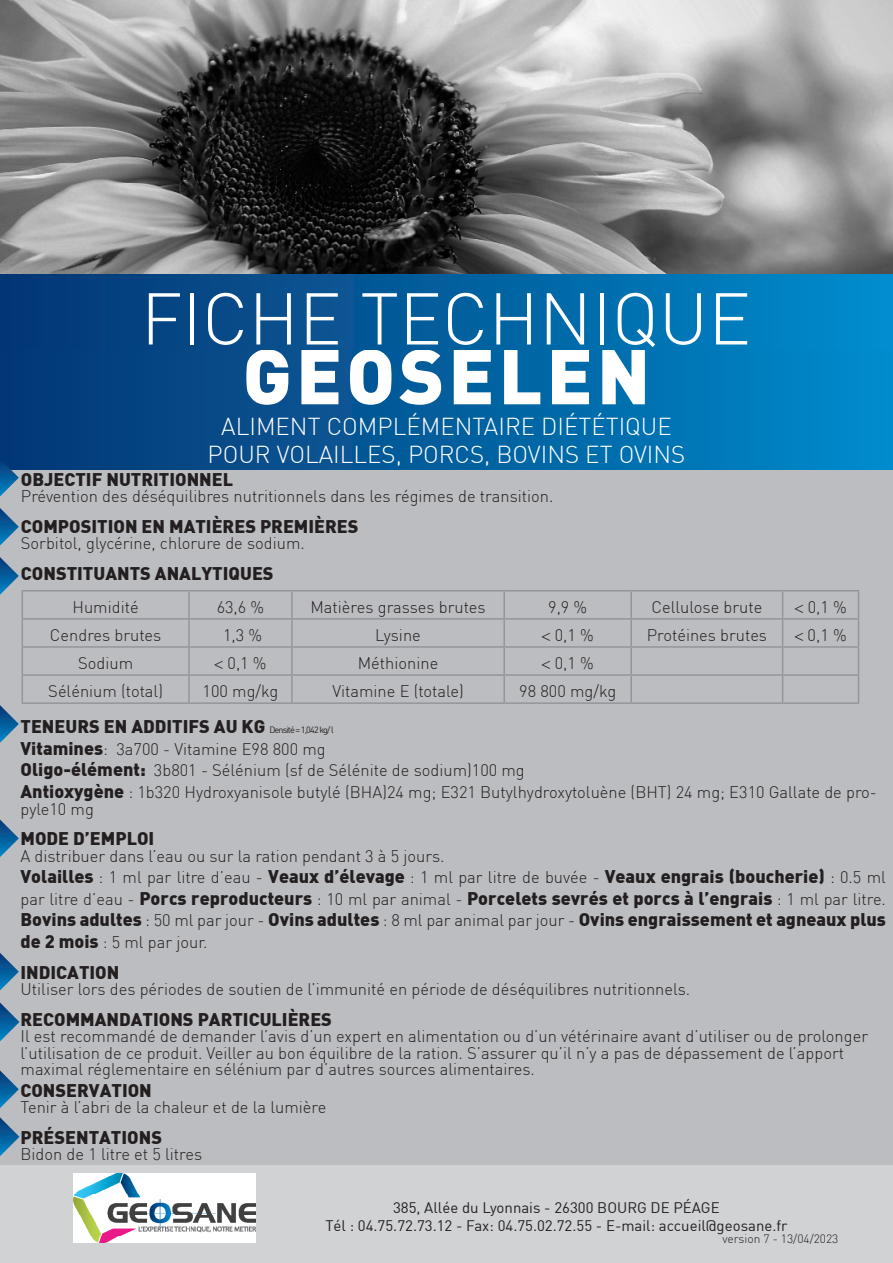
<style>
.page{position:relative;width:893px;height:1263px;background:#fff}
.page>*{position:absolute;margin:0;border:0;box-sizing:border-box;transform-origin:0 0}
.NOM_PRODUIT{font:900 76.5px "DIN";letter-spacing:.05em;color:#fff}
.FICHE_TECHNIQUE{font:300 72px "DIN";color:#fff}
.t1{font:300 24px "DIN";color:#fff}
.t2{font:900 18px/21.6px "DIN";color:#231f20;text-align:justify}
.petit_texte_blanc{font:300 16.5px/16.5px "DIN";color:#231f20}
.ADRESSE{font:300 16.5px "DIN";color:#231f20}
.t3{font:15px/18px "DIN";color:#231f20;text-align:center}
.t4{font:900 12px "DIN";color:#231f20}
.t5{font:300 12px "DIN";color:#231f20}
.s1{font-weight:400;font-size:9px}
.s2{font-weight:900;font-size:18px}
.s3{font-weight:300;font-size:16.5px}
</style>
<div class="page">
<img style="left:0;top:0;width:893px;height:274px">
<div style="left:0;top:274px;width:893px;height:196px;background:linear-gradient(to right,#073573,#008acb)"></div>
<div style="left:0;top:470px;width:893px;height:793px;background:#bcbdc0"></div>
<div style="left:0;top:1165px;width:893px;height:98px;background:#d1d2d4"></div>
<img style="left:73px;top:1173px;width:183px;height:70px">
<div style="left:1px;top:274px;width:890px;height:76px;background:linear-gradient(to right,#073471,#008bcc)"></div>
<hr style="left:22px;top:590px;width:167px;height:1px;background:#939598">
<hr style="left:189px;top:590px;width:103px;height:1px;background:#939598">
<hr style="left:188px;top:591px;width:2px;height:27px;background:#939598">
<hr style="left:292px;top:590px;width:212px;height:1px;background:#939598">
<hr style="left:291px;top:591px;width:2px;height:27px;background:#939598">
<hr style="left:504px;top:590px;width:127px;height:1px;background:#939598">
<hr style="left:503px;top:591px;width:2px;height:27px;background:#939598">
<hr style="left:631px;top:590px;width:152px;height:1px;background:#939598">
<hr style="left:630px;top:591px;width:2px;height:27px;background:#939598">
<hr style="left:783px;top:590px;width:76px;height:1px;background:#939598">
<hr style="left:22px;top:618px;width:167px;height:2px;background:#939598">
<hr style="left:189px;top:618px;width:103px;height:2px;background:#939598">
<hr style="left:188px;top:620px;width:2px;height:26px;background:#939598">
<hr style="left:292px;top:618px;width:212px;height:2px;background:#939598">
<hr style="left:291px;top:620px;width:2px;height:26px;background:#939598">
<hr style="left:504px;top:618px;width:127px;height:2px;background:#939598">
<hr style="left:503px;top:620px;width:2px;height:26px;background:#939598">
<hr style="left:631px;top:618px;width:152px;height:2px;background:#939598">
<hr style="left:630px;top:620px;width:2px;height:26px;background:#939598">
<hr style="left:783px;top:618px;width:76px;height:2px;background:#939598">
<hr style="left:22px;top:646px;width:167px;height:2px;background:#939598">
<hr style="left:189px;top:646px;width:103px;height:2px;background:#939598">
<hr style="left:188px;top:648px;width:2px;height:26px;background:#939598">
<hr style="left:292px;top:646px;width:212px;height:2px;background:#939598">
<hr style="left:291px;top:648px;width:2px;height:26px;background:#939598">
<hr style="left:504px;top:646px;width:127px;height:2px;background:#939598">
<hr style="left:503px;top:648px;width:2px;height:26px;background:#939598">
<hr style="left:631px;top:646px;width:152px;height:2px;background:#939598">
<hr style="left:630px;top:648px;width:2px;height:26px;background:#939598">
<hr style="left:783px;top:646px;width:76px;height:2px;background:#939598">
<hr style="left:22px;top:674px;width:167px;height:2px;background:#939598">
<hr style="left:189px;top:674px;width:103px;height:2px;background:#939598">
<hr style="left:188px;top:676px;width:2px;height:26px;background:#939598">
<hr style="left:292px;top:674px;width:212px;height:2px;background:#939598">
<hr style="left:291px;top:676px;width:2px;height:26px;background:#939598">
<hr style="left:504px;top:674px;width:127px;height:2px;background:#939598">
<hr style="left:503px;top:676px;width:2px;height:26px;background:#939598">
<hr style="left:631px;top:674px;width:152px;height:2px;background:#939598">
<hr style="left:630px;top:676px;width:2px;height:26px;background:#939598">
<hr style="left:783px;top:674px;width:76px;height:2px;background:#939598">
<svg style="left:782px;top:591px;width:1px;height:111px"></svg>
<svg style="left:858px;top:591px;width:1px;height:111px"></svg>
<hr style="left:22px;top:702px;width:167px;height:2px;background:#939598">
<hr style="left:189px;top:702px;width:103px;height:2px;background:#939598">
<hr style="left:292px;top:702px;width:212px;height:2px;background:#939598">
<hr style="left:504px;top:702px;width:127px;height:2px;background:#939598">
<hr style="left:631px;top:702px;width:152px;height:2px;background:#939598">
<hr style="left:783px;top:702px;width:76px;height:2px;background:#939598">
<svg style="left:0;top:508px;width:19px;height:38px"></svg>
<svg style="left:0;top:557px;width:23px;height:186px"></svg>
<svg style="left:0;top:819px;width:19px;height:38px"></svg>
<svg style="left:0;top:953px;width:19px;height:37px"></svg>
<svg style="left:0;top:1002px;width:19px;height:39px"></svg>
<svg style="left:0;top:1070px;width:19px;height:38px"></svg>
<svg style="left:0;top:1117px;width:19px;height:39px"></svg>
<svg style="left:0;top:459px;width:19px;height:37px"></svg>
<p class="FICHE_TECHNIQUE" style="left:141px;top:274px;width:612px">FICHE TECHNIQUE</p>
<p class="NOM_PRODUIT" style="left:243px;top:325px;width:409px">GÉOSELEN</p>
<p class="t1" style="left:221px;top:411px;width:452px">ALIMENT COMPLÉMENTAIRE DIÉTÉTIQUE</p>
<p class="t1" style="left:208px;top:440px;width:479px">POUR VOLAILLES, PORCS, BOVINS ET OVINS</p>
<p class="t2" style="left:21px;top:468px;width:214px">OBJECTIF NUTRITIONNEL</p>
<p class="petit_texte_blanc" style="left:21px;top:488px;width:534px">Prévention des déséquilibres nutritionnels dans les régimes de transition.</p>
<p class="t2" style="left:21px;top:515px;width:339px">COMPOSITION EN MATIÈRES PREMIÈRES</p>
<p class="petit_texte_blanc" style="left:21px;top:535px;width:286px">Sorbitol, glycérine, chlorure de sodium.</p>
<p class="t2" style="left:21px;top:562px;width:254px">CONSTITUANTS ANALYTIQUES</p>
<p class="t3" style="left:260px;top:593px;width:166px">Tél: 04.75.72.73.12 - Fax:</p>
<p class="ADRESSE" style="left:73px;top:597px;width:68px">Humidité</p>
<p class="ADRESSE" style="left:217px;top:597px;width:49px">63,6 %</p>
<p class="ADRESSE" style="left:310px;top:597px;width:177px">Matières grasses brutes</p>
<p class="ADRESSE" style="left:548px;top:597px;width:41px">9,9 %</p>
<p class="ADRESSE" style="left:652px;top:597px;width:112px">Cellulose brute</p>
<p class="ADRESSE" style="left:808px;top:597px;width:41px">0,1 %</p>
<p class="ADRESSE" style="left:50px;top:625px;width:113px">Cendres brutes</p>
<p class="ADRESSE" style="left:223px;top:625px;width:41px">1,3 %</p>
<p class="ADRESSE" style="left:375px;top:625px;width:47px">Lysine</p>
<p class="ADRESSE" style="left:555px;top:625px;width:41px">0,1 %</p>
<p class="ADRESSE" style="left:647px;top:625px;width:122px">Protéines brutes</p>
<p class="ADRESSE" style="left:808px;top:625px;width:41px">0,1 %</p>
<p class="ADRESSE" style="left:78px;top:653px;width:57px">Sodium</p>
<p class="ADRESSE" style="left:228px;top:653px;width:41px">0,1 %</p>
<p class="ADRESSE" style="left:358px;top:653px;width:82px">Méthionine</p>
<p class="ADRESSE" style="left:555px;top:653px;width:41px">0,1 %</p>
<p class="ADRESSE" style="left:48px;top:681px;width:116px">Sélénium (total)</p>
<p class="ADRESSE" style="left:203px;top:681px;width:77px">100 mg/kg</p>
<p class="ADRESSE" style="left:332px;top:681px;width:133px">Vitamine E (totale)</p>
<p class="ADRESSE" style="left:519px;top:681px;width:98px">98 800 mg/kg</p>
<p class="t2" style="left:21px;top:715px;width:315px">TENEURS EN ADDITIFS AU KG <span class="s1">Densité = 1,042 kg/ l</span></p>
<p class="petit_texte_blanc" style="left:21px;top:740px;width:307px"><span class="s2">Vitamines</span>: 3a700 - Vitamine E98 800 mg</p>
<p class="petit_texte_blanc" style="left:21px;top:762px;width:506px"><span class="s2">Oligo-élément:</span> 3b801 - Sélénium (sf de Sélénite de sodium)100 mg</p>
<p class="petit_texte_blanc" style="left:21px;top:784px;width:858px"><span class="s2">Antioxygène</span> : 1b320 Hydroxyanisole butylé (BHA)24 mg; E321 Butylhydroxytoluène (BHT) 24 mg; E310 Gallate de pro&shy;pyle10 mg</p>
<p class="t2" style="left:21px;top:827px;width:135px">MODE D’EMPLOI</p>
<p class="petit_texte_blanc" style="left:21px;top:847px;width:425px">A distribuer dans l’eau ou sur la ration pendant 3 à 5 jours.</p>
<p class="t2" style="left:21px;top:865px;width:867px">Volailles <span class="s3">: 1 ml par litre d’eau -</span> Veaux d’élevage <span class="s3">: 1 ml par litre de buvée -</span> Veaux engrais (boucherie) <span class="s3">: 0.5 ml par litre d’eau -</span> Porcs reproducteurs <span class="s3">: 10 ml par animal -</span> Porcelets sevrés et porcs à l’engrais <span class="s3">: 1 ml par litre.<br></span>Bovins adultes <span class="s3">: 50 ml par jour -</span> Ovins adultes <span class="s3">: 8 ml par animal par jour -</span> Ovins engraissement et agneaux plus</p>
<p class="petit_texte_blanc" style="left:21px;top:934px;width:188px"><span class="s2">de 2 mois</span> : 5 ml par jour.</p>
<p class="t2" style="left:21px;top:960px;width:100px">INDICATION</p>
<p class="petit_texte_blanc" style="left:21px;top:981px;width:671px">Utiliser lors des périodes de soutien de l’immunité en période de déséquilibres nutritionnels.</p>
<p class="t2" style="left:21px;top:1007px;width:313px">RECOMMANDATIONS PARTICULIÈRES</p>
<p class="petit_texte_blanc" style="left:21px;top:1028px;width:849px">Il est recommandé de demander l’avis d’un expert en alimentation ou d’un vétérinaire avant d’utiliser ou de prolonger l’utilisation de ce produit. Veiller au bon équilibre de la ration. S’assurer qu’il n’y a pas de dépassement de l’apport maximal réglementaire en sélénium par d’autres sources alimentaires.</p>
<p class="t2" style="left:21px;top:1078px;width:133px">CONSERVATION</p>
<p class="petit_texte_blanc" style="left:21px;top:1099px;width:307px">Tenir à l’abri de la chaleur et de la lumière</p>
<p class="t2" style="left:21px;top:1126px;width:143px">PRÉSENTATIONS</p>
<p class="petit_texte_blanc" style="left:21px;top:1146px;width:183px">Bidon de 1 litre et 5 litres</p>
<p class="t3" style="left:325px;top:1198px;width:464px">385, Allée du Lyonnais - 26300 BOURG DE PÉAGE<br>Tél : 04.75.72.73.12 - Fax: 04.75.02.72.55 - E-mail: accueil@geosane.fr</p>
<p class="t5" style="left:722px;top:1231px;width:117px">version 7 - 13/04/2023</p>
<p class="t4" style="left:719px;top:1238px;width:124px">version 1 -12/12/2013</p>
</div>
